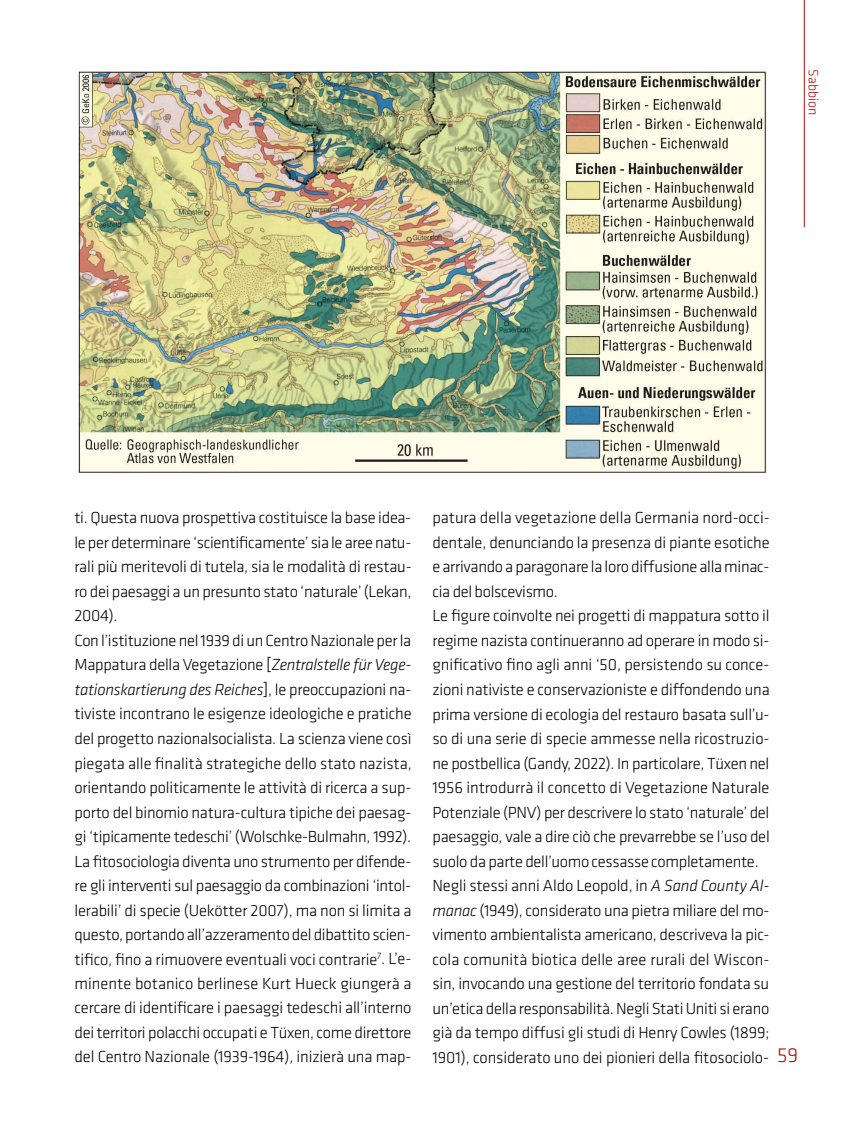
<style>
.page{position:relative;width:844px;height:1141px;background:#fff}
.page>*{position:absolute;margin:0;border:0;box-sizing:border-box;transform-origin:0 0}
.t1{font:300 21px "Klavika";color:#ae0f0a}
.t2{font:300 16.62px/24.5px "Klavika";letter-spacing:-.015em;color:#000}
.t3{font:300 14px "Klavika";color:#ae0f0a}
.s1{font-style:italic}
</style>
<div class="page">
<hr style="left:803px;top:0;width:1px;height:227px;background:#ae0f0a">
<img style="left:78px;top:69px;width:689px;height:404px">
<p class="t3" style="left:820px;top:69px;width:48px;rotate:90deg">Sabbion</p>
<p class="t2" style="left:74px;top:506px;width:338px">ti. Questa nuova prospettiva costituisce la base idea&shy;le per determinare ‘scientificamente’ sia le aree natu&shy;rali più meritevoli di tutela, sia le modalità di restau&shy;ro dei paesaggi a un presunto stato ‘naturale’ (Lekan, 2004).<br>Con l’istituzione nel 1939 di un Centro Nazionale per la Mappatura della Vegetazione [<span class="s1">Zentralstelle für Vege&shy;tationskartierung des Reiches</span>], le preoccupazioni na&shy;tiviste incontrano le esigenze ideologiche e pratiche del progetto nazionalsocialista. La scienza viene così piegata alle finalità strategiche dello stato nazista, orientando politicamente le attività di ricerca a sup&shy;porto del binomio natura-cultura tipiche dei paesag&shy;gi ‘tipicamente tedeschi’ (Wolschke-Bulmahn, 1992).<br>La fitosociologia diventa uno strumento per difende&shy;re gli interventi sul paesaggio da combinazioni ‘intol&shy;lerabili’ di specie (Uekötter 2007), ma non si limita a questo, portando all’azzeramento del dibattito scien&shy;tifico, fino a rimuovere eventuali voci contrarie<sup>7</sup>. L’e&shy;minente botanico berlinese Kurt Hueck giungerà a cercare di identificare i paesaggi tedeschi all’interno dei territori polacchi occupati e Tüxen, come direttore del Centro Nazionale (1939-1964), inizierà una map-</p>
<p class="t2" style="left:432px;top:506px;width:339px">patura della vegetazione della Germania nord-occi&shy;dentale, denunciando la presenza di piante esotiche e arrivando a paragonare la loro diffusione alla minac&shy;cia del bolscevismo.<br>Le figure coinvolte nei progetti di mappatura sotto il regime nazista continueranno ad operare in modo si&shy;gnificativo fino agli anni ‘50, persistendo su conce&shy;zioni nativiste e conservazioniste e diffondendo una prima versione di ecologia del restauro basata sull’u&shy;so di una serie di specie ammesse nella ricostruzio&shy;ne postbellica (Gandy, 2022). In particolare, Tüxen nel 1956 introdurrà il concetto di Vegetazione Naturale Potenziale (PNV) per descrivere lo stato ‘naturale’ del paesaggio, vale a dire ciò che prevarrebbe se l’uso del suolo da parte dell’uomo cessasse completamente.<br>Negli stessi anni Aldo Leopold, in <span class="s1">A Sand County Al&shy;manac</span> (1949), considerato una pietra miliare del mo&shy;vimento ambientalista americano, descriveva la pic&shy;cola comunità biotica delle aree rurali del Wiscon&shy;sin, invocando una gestione del territorio fondata su un’etica della responsabilità. Negli Stati Uniti si erano già da tempo diffusi gli studi di Henry Cowles (1899; 1901), considerato uno dei pionieri della fitosociolo-</p>
<p class="t1" style="left:777px;top:1044px;width:23px">59</p>
</div>
